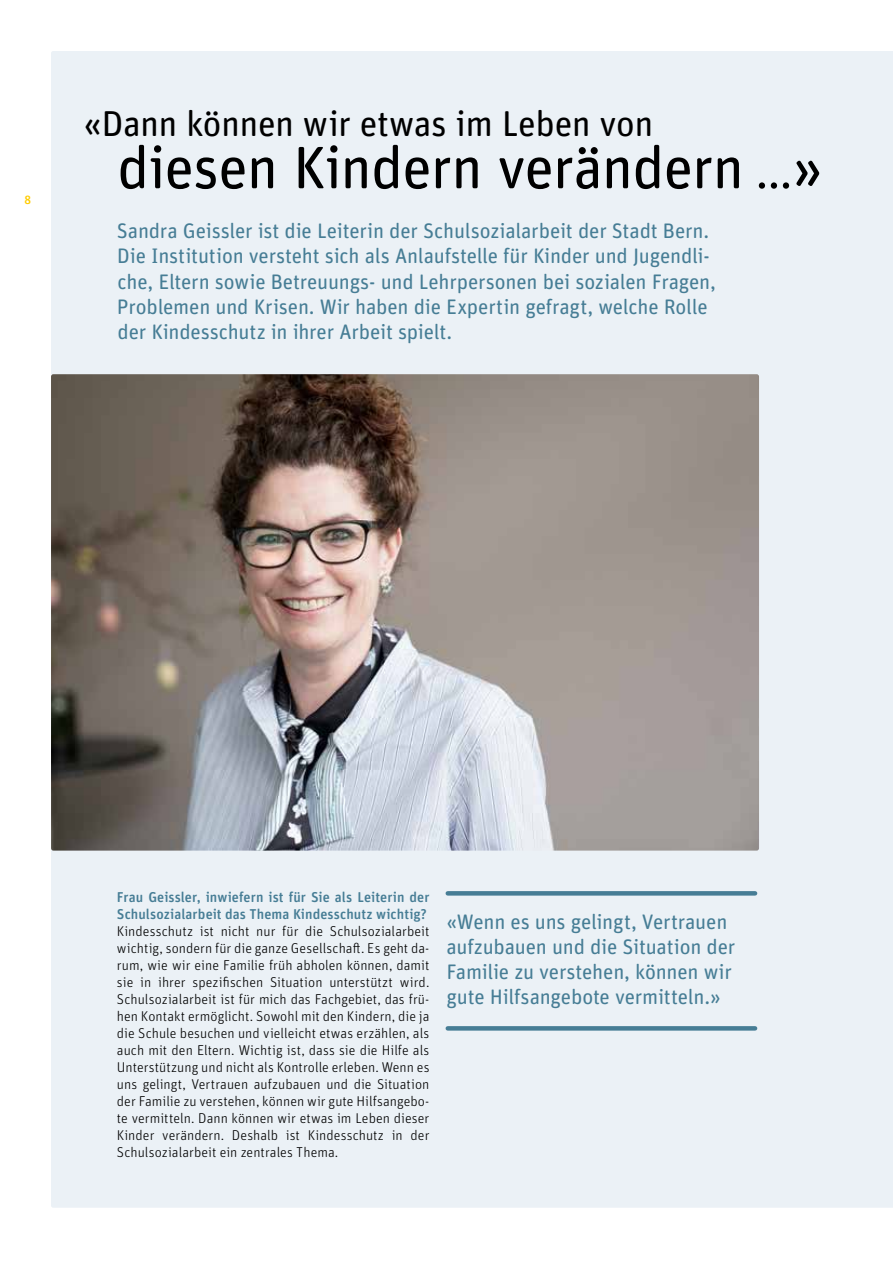
<style>
.page{position:relative;width:893px;height:1263px;background:#fff}
.page>*{position:absolute;margin:0;border:0;box-sizing:border-box;transform-origin:0 0}
.t1{font:60px "Unit Rounded Pro";letter-spacing:-.02em;color:#000}
.t2{font:36px "Unit Rounded Pro";letter-spacing:-.015em;color:#000}
.t3{font:21px/25.2px "Unit Rounded Pro";letter-spacing:-.01em;color:#467d95}
.t4{font:300 14.25px/17px "Unit Rounded Pro";letter-spacing:.005em;color:#000;text-align:justify}
.t5{font:500 14.25px/17px "Unit Rounded Pro";letter-spacing:.005em;color:#467d95}
.t6{font:500 12px "Unit Rounded Pro";color:#fc0}
.s1{font-weight:300}
</style>
<div class="page">
<div style="left:51px;top:51px;width:842px;height:1157px;background:#ebf1f6"></div>
<img style="left:51px;top:374px;width:708px;height:476px">
<svg style="left:448px;top:1026px;width:307px;height:4px"></svg>
<svg style="left:448px;top:891px;width:307px;height:4px"></svg>
<p class="t6" style="left:24px;top:191px;width:8px">8</p>
<h2 class="t2" style="left:84px;top:99px;width:571px">«Dann können wir etwas im Leben von</h2>
<h1 class="t1" style="left:117px;top:126px;width:708px">diesen Kindern verändern <span class="s1">…</span>»</h1>
<p class="t3" style="left:117px;top:217px;width:601px">Sandra Geissler ist die Leiterin der Schulsozialarbeit der Stadt Bern.<br>Die Institution versteht sich als Anlaufstelle für Kinder und Jugendli&shy;che, Eltern sowie Betreuungs- und Lehrpersonen bei sozialen Fragen, Problemen und Krisen. Wir haben die Expertin gefragt, welche Rolle der Kindesschutz in ihrer Arbeit spielt.</p>
<p class="t5" style="left:117px;top:887px;width:314px">Frau Geissler, inwiefern ist für Sie als Leiterin der<br>Schulsozialarbeit das Thema Kindesschutz wichtig?</p>
<p class="t4" style="left:117px;top:922px;width:314px">Kindesschutz ist nicht nur für die Schulsozialarbeit wichtig, sondern für die ganze Gesellschaft. Es geht da&shy;rum, wie wir eine Familie früh abholen können, damit sie in ihrer spezifischen Situation unterstützt wird.<br>Schulsozialarbeit ist für mich das Fachgebiet, das frü&shy;hen Kontakt ermöglicht. Sowohl mit den Kindern, die ja die Schule besuchen und vielleicht etwas erzählen, als auch mit den Eltern. Wichtig ist, dass sie die Hilfe als Unterstützung und nicht als Kontrolle erleben. Wenn es uns gelingt, Vertrauen aufzubauen und die Situation der Familie zu verstehen, können wir gute Hilfsangebo&shy;te vermitteln. Dann können wir etwas im Leben dieser Kinder verändern. Deshalb ist Kindesschutz in der Schulsozialarbeit ein zentrales Thema.</p>
<h3 class="t3" style="left:446px;top:908px;width:290px">«Wenn es uns gelingt, Vertrauen aufzubauen und die Situation der Familie zu verstehen, können wir gute Hilfsangebote vermitteln.»</h3>
</div>
